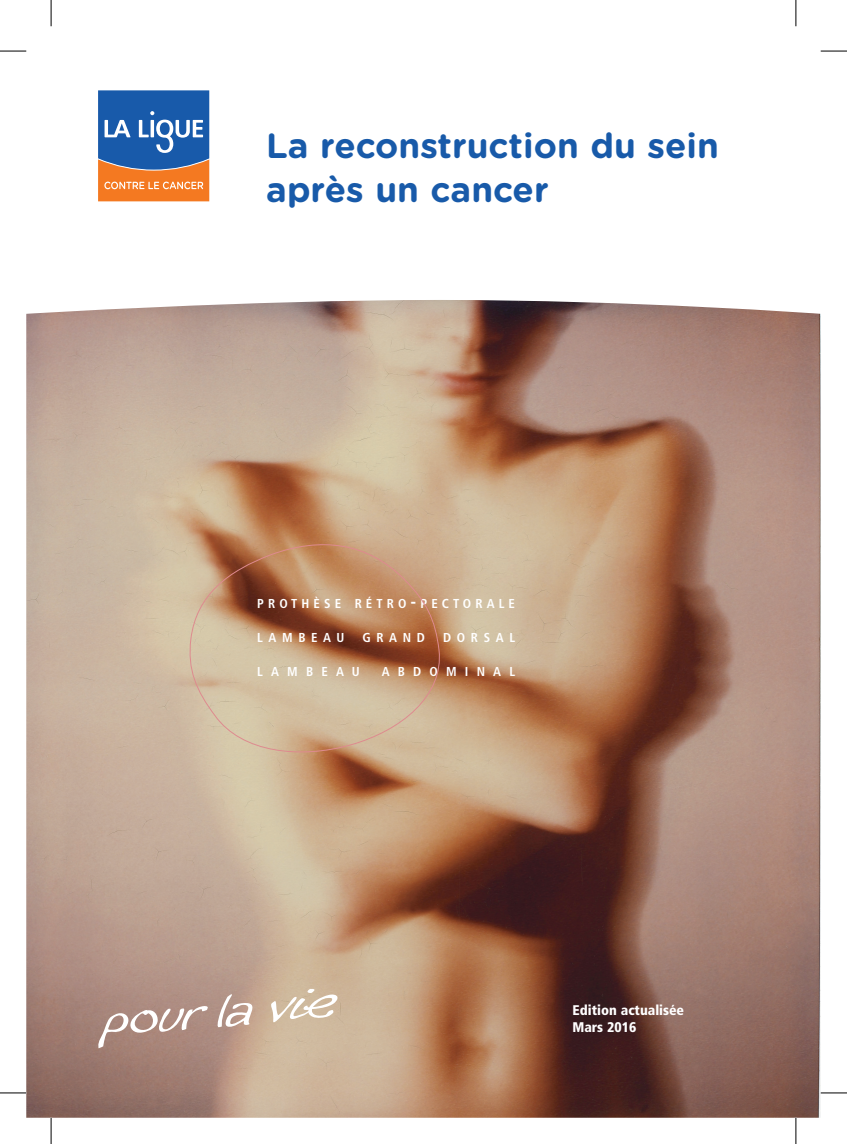
<style>
.page{position:relative;width:847px;height:1144px;background:#fff}
.page>*{position:absolute;margin:0;border:0;box-sizing:border-box;transform-origin:0 0}
.Normal_e{font:700 35px "Gotham Rounded";color:#185aa9}
.Normal_e-2{font:900 condensed 14px "Frutiger";color:#fff}
.Normal_e-3{font:700 condensed 12.95px "Frutiger";letter-spacing:.315em;color:#fff}
.Normal_e-4{font:700 condensed 12.95px "Frutiger";letter-spacing:.435em;color:#fff}
.Normal_e-5{font:700 condensed 12.95px "Frutiger";letter-spacing:.63em;color:#fff}
.s1{font-size:18.55px}
</style>
<div class="page">
<img style="left:26px;top:300px;width:794px;height:818px">
<svg style="left:187px;top:535px;width:262px;height:255px;background:#c09a79"></svg>
<svg style="left:98px;top:90px;width:112px;height:112px;background:#71758c"></svg>
<svg style="left:217px;top:994px;width:37px;height:34px"></svg>
<svg style="left:270px;top:989px;width:68px;height:33px"></svg>
<svg style="left:97px;top:1006px;width:111px;height:42px;background:#b79b92"></svg>
<svg style="left:0;top:51px;width:26px;height:1px"></svg>
<svg style="left:820px;top:51px;width:26px;height:1px"></svg>
<svg style="left:0;top:1092px;width:26px;height:1px"></svg>
<svg style="left:820px;top:1092px;width:26px;height:1px"></svg>
<svg style="left:51px;top:0;width:1px;height:26px"></svg>
<svg style="left:51px;top:1118px;width:1px;height:26px"></svg>
<svg style="left:795px;top:0;width:1px;height:26px"></svg>
<svg style="left:795px;top:1118px;width:1px;height:26px"></svg>
<p class="Normal_e" style="left:266px;top:120px;width:454px">La reconstruction du sein</p>
<p class="Normal_e" style="left:266px;top:164px;width:284px">après un cancer</p>
<p class="Normal_e-3" style="left:257px;top:595px;width:259px">PROTHÈSE RÉTRO<span class="s1">-</span>PECTORALE</p>
<p class="Normal_e-4" style="left:257px;top:629px;width:89px">LAMBEAU</p>
<p class="Normal_e-4" style="left:362px;top:629px;width:64px">GRAND</p>
<p class="Normal_e-4" style="left:443px;top:629px;width:73px">DORSAL</p>
<p class="Normal_e-5" style="left:257px;top:663px;width:104px">LAMBEAU</p>
<p class="Normal_e-5" style="left:381px;top:663px;width:135px">ABDOMINAL</p>
<p class="Normal_e-2" style="left:572px;top:1002px;width:113px">Edition actualisée</p>
<p class="Normal_e-2" style="left:572px;top:1019px;width:65px">Mars 2016</p>
</div>
